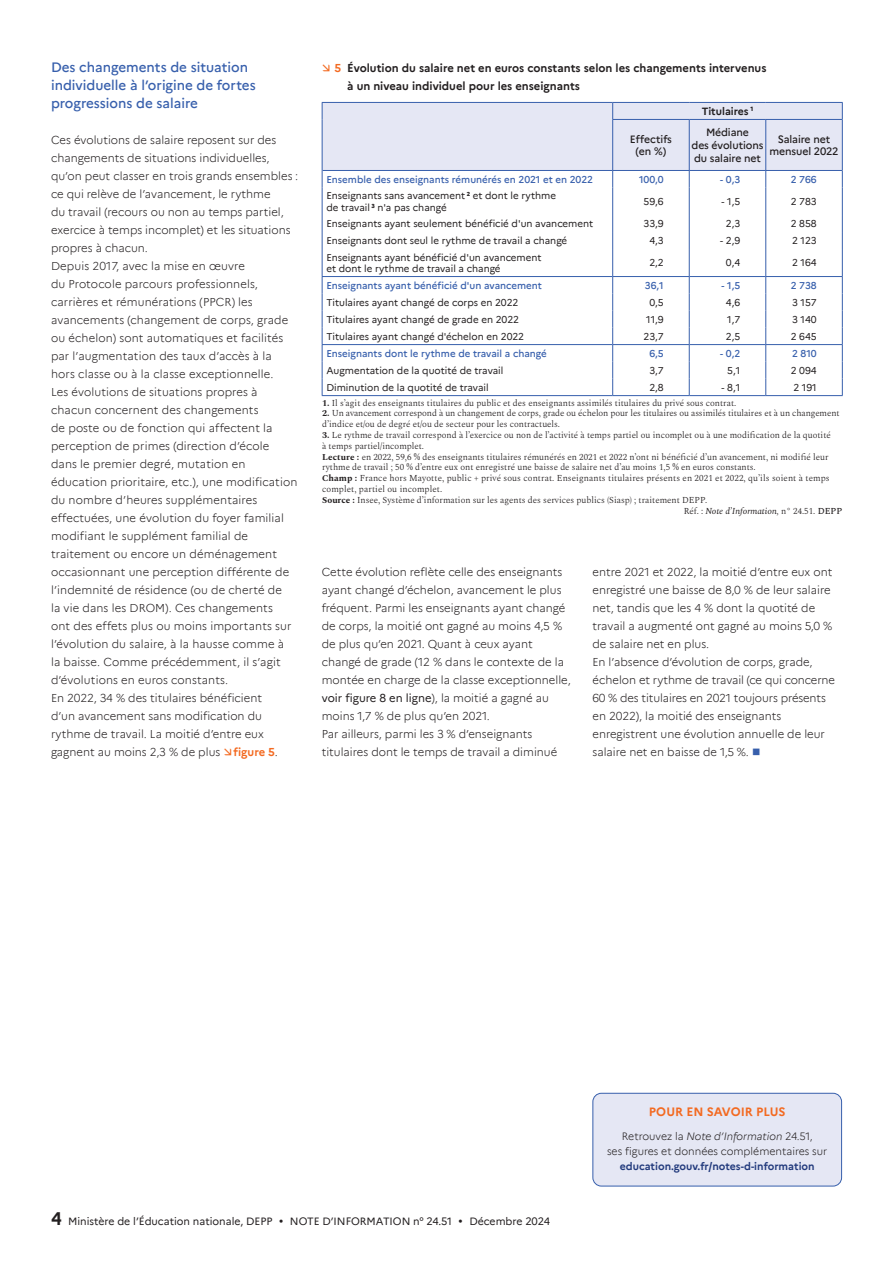
<style>
.page{position:relative;width:893px;height:1263px;background:#fff}
.page>*{position:absolute;margin:0;border:0;box-sizing:border-box;transform-origin:0 0}
.t1{font:500 13.5px/18px "Marianne";color:#375fac}
.t2{font:700 12px "Marianne";color:#f36a21}
.t3{font:300 11.25px/18px "Marianne";color:#231f20}
.t4{font:700 11.25px/18px "Marianne";color:#231f20}
.t5{font:700 11.25px "Marianne";color:#f36a21}
.t6{font:10.5px "Marianne";color:#231f20}
.t7{font:300 10.5px/15px "Marianne";color:#231f20;text-align:center}
.t8{font:500 10.5px/12.6px "Marianne";letter-spacing:-.01em;color:#231f20;text-align:center}
.t9{font:700 10.5px "Marianne";color:#233b7d}
.t10{font:700 10.5px "Marianne";color:#231f20}
.t11{font:9.75px/11.7px "Marianne";color:#231f20}
.t12{font:500 9.75px "Marianne";color:#375fac}
.t13{font:300 9px/10.8px "Spectral";color:#231f20}
.t14{font:italic 9px "Spectral";color:#231f20}
.s1{font-weight:700;color:#f36a21}
.s2{font-weight:700}
.s3{font-weight:300;font-style:normal}
.s4{font-weight:500;font-style:normal}
.s5{font-weight:400}
.s6{color:#375fac}
.s7{font-style:italic}
.s8{font-weight:700;font-size:18px}
</style>
<div class="page">
<div style="left:593px;top:1093px;width:249px;height:93px;background:#e5e7f4;border-radius:9px"></div>
<div style="left:592px;top:1093px;width:250px;height:93px;border:1px solid #375fac;border-radius:9px"></div>
<hr style="left:322px;top:395px;width:291px;height:1px;background:#375fac">
<hr style="left:613px;top:395px;width:76px;height:1px;background:#375fac">
<hr style="left:689px;top:395px;width:77px;height:1px;background:#375fac">
<hr style="left:766px;top:395px;width:77px;height:1px;background:#375fac">
<svg style="left:322px;top:102px;width:521px;height:293px"></svg>
<hr style="left:322px;top:276px;width:291px;height:1px;background:#375fac">
<hr style="left:613px;top:276px;width:76px;height:1px;background:#375fac">
<hr style="left:689px;top:276px;width:77px;height:1px;background:#375fac">
<hr style="left:766px;top:276px;width:77px;height:1px;background:#375fac">
<hr style="left:322px;top:344px;width:291px;height:1px;background:#375fac">
<hr style="left:613px;top:344px;width:76px;height:1px;background:#375fac">
<hr style="left:689px;top:344px;width:77px;height:1px;background:#375fac">
<hr style="left:766px;top:344px;width:77px;height:1px;background:#375fac">
<p class="t1" style="left:51px;top:60px;width:206px">Des changements de situation individuelle à l’origine de fortes progressions de salaire</p>
<p class="t3" style="left:51px;top:131px;width:249px">Ces évolutions de salaire reposent sur des changements de situations individuelles, qu’on peut classer en trois grands ensembles : ce qui relève de l’avancement, le rythme<br>du travail (recours ou non au temps partiel, exercice à temps incomplet) et les situations propres à chacun.<br>Depuis 2017, avec la mise en œuvre<br>du Protocole parcours professionnels, carrières et rémunérations (PPCR) les avancements (changement de corps, grade ou échelon) sont automatiques et facilités par l’augmentation des taux d’accès à la hors classe ou à la classe exceptionnelle.<br>Les évolutions de situations propres à chacun concernent des changements<br>de poste ou de fonction qui affectent la perception de primes (direction d’école dans le premier degré, mutation en éducation prioritaire, etc.), une modification du nombre d’heures supplémentaires effectuées, une évolution du foyer familial modifiant le supplément familial de traitement ou encore un déménagement occasionnant une perception différente de l’indemnité de résidence (ou de cherté de<br>la vie dans les DROM). Ces changements<br>ont des effets plus ou moins importants sur l’évolution du salaire, à la hausse comme à<br>la baisse. Comme précédemment, il s’agit d’évolutions en euros constants.<br>En 2022, 34 % des titulaires bénéficient<br>d’un avancement sans modification du rythme de travail. La moitié d’entre eux gagnent au moins 2,3 % de plus <span class="s1">figure 5</span>.</p>
<p class="t4" style="left:347px;top:59px;width:421px">Évolution du salaire net en euros constants selon les changements intervenus à un niveau individuel pour les enseignants</p>
<p class="t5" style="left:334px;top:62px;width:8px">5</p>
<p class="t10" style="left:702px;top:105px;width:53px">Titulaires <sup>1</sup></p>
<p class="t8" style="left:630px;top:134px;width:44px">Effectifs (en %)</p>
<p class="t8" style="left:692px;top:127px;width:73px">Médiane<br>des évolutions du salaire net</p>
<p class="t8" style="left:769px;top:134px;width:71px">Salaire net mensuel 2022</p>
<p class="t12" style="left:326px;top:175px;width:268px">Ensemble des enseignants rémunérés en 2021 et en 2022</p>
<p class="t12" style="left:639px;top:175px;width:26px">100,0</p>
<p class="t12" style="left:720px;top:175px;width:21px">- 0,3</p>
<p class="t12" style="left:791px;top:175px;width:28px">2 766</p>
<p class="t11" style="left:326px;top:190px;width:231px">Enseignants sans avancement <sup>2</sup> et dont le rythme de travail <sup>3</sup> n'a pas changé</p>
<p class="t11" style="left:643px;top:196px;width:22px">59,6</p>
<p class="t11" style="left:722px;top:196px;width:20px">- 1,5</p>
<p class="t11" style="left:791px;top:196px;width:28px">2 783</p>
<p class="t11" style="left:326px;top:218px;width:268px">Enseignants ayant seulement bénéficié d'un avancement</p>
<p class="t11" style="left:643px;top:218px;width:22px">33,9</p>
<p class="t11" style="left:726px;top:218px;width:16px">2,3</p>
<p class="t11" style="left:791px;top:218px;width:28px">2 858</p>
<p class="t11" style="left:326px;top:235px;width:242px">Enseignants dont seul le rythme de travail a changé</p>
<p class="t11" style="left:649px;top:235px;width:16px">4,3</p>
<p class="t11" style="left:720px;top:235px;width:21px">- 2,9</p>
<p class="t11" style="left:792px;top:235px;width:26px">2 123</p>
<p class="t11" style="left:326px;top:252px;width:217px">Enseignants ayant bénéficié d'un avancement et dont le rythme de travail a changé</p>
<p class="t11" style="left:649px;top:257px;width:16px">2,2</p>
<p class="t11" style="left:726px;top:257px;width:16px">0,4</p>
<p class="t11" style="left:792px;top:257px;width:26px">2 164</p>
<p class="t12" style="left:326px;top:281px;width:217px">Enseignants ayant bénéficié d'un avancement</p>
<p class="t12" style="left:645px;top:281px;width:20px">36,1</p>
<p class="t12" style="left:722px;top:281px;width:20px">- 1,5</p>
<p class="t12" style="left:791px;top:281px;width:28px">2 738</p>
<p class="t11" style="left:326px;top:297px;width:193px">Titulaires ayant changé de corps en 2022</p>
<p class="t11" style="left:649px;top:297px;width:16px">0,5</p>
<p class="t11" style="left:726px;top:297px;width:16px">4,6</p>
<p class="t11" style="left:792px;top:297px;width:26px">3 157</p>
<p class="t11" style="left:326px;top:314px;width:194px">Titulaires ayant changé de grade en 2022</p>
<p class="t11" style="left:646px;top:314px;width:19px">11,9</p>
<p class="t11" style="left:727px;top:314px;width:14px">1,7</p>
<p class="t11" style="left:792px;top:314px;width:26px">3 140</p>
<p class="t11" style="left:326px;top:331px;width:199px">Titulaires ayant changé d'échelon en 2022</p>
<p class="t11" style="left:643px;top:331px;width:22px">23,7</p>
<p class="t11" style="left:726px;top:331px;width:16px">2,5</p>
<p class="t11" style="left:791px;top:331px;width:28px">2 645</p>
<p class="t12" style="left:326px;top:349px;width:222px">Enseignants dont le rythme de travail a changé</p>
<p class="t12" style="left:649px;top:349px;width:16px">6,5</p>
<p class="t12" style="left:720px;top:349px;width:21px">- 0,2</p>
<p class="t12" style="left:792px;top:349px;width:26px">2 810</p>
<p class="t11" style="left:326px;top:365px;width:179px">Augmentation de la quotité de travail</p>
<p class="t11" style="left:649px;top:365px;width:16px">3,7</p>
<p class="t11" style="left:727px;top:365px;width:14px">5,1</p>
<p class="t11" style="left:791px;top:365px;width:28px">2 094</p>
<p class="t11" style="left:326px;top:382px;width:164px">Diminution de la quotité de travail</p>
<p class="t11" style="left:649px;top:382px;width:16px">2,8</p>
<p class="t11" style="left:722px;top:382px;width:20px">- 8,1</p>
<p class="t11" style="left:793px;top:382px;width:25px">2 191</p>
<p class="t13" style="left:322px;top:396px;width:416px"><span class="s2">1.</span> Il s’agit des enseignants titulaires du public et des enseignants assimilés titulaires du privé sous contrat.</p>
<p class="t13" style="left:322px;top:409px;width:519px"><span class="s2">2.</span> Un avancement correspond à un changement de corps, grade ou échelon pour les titulaires ou assimilés titulaires et à un changement d’indice et/ou de degré et/ou de secteur pour les contractuels.</p>
<p class="t13" style="left:322px;top:429px;width:510px"><span class="s2">3.</span> Le rythme de travail correspond à l’exercice ou non de l’activité à temps partiel ou incomplet ou à une modification de la quotité</p>
<p class="t13" style="left:322px;top:440px;width:103px">à temps partiel/incomplet.</p>
<p class="t13" style="left:322px;top:450px;width:508px"><span class="s2">Lecture :</span> en 2022, 59,6 % des enseignants titulaires rémunérés en 2021 et 2022 n’ont ni bénéficié d’un avancement, ni modifié leur</p>
<p class="t13" style="left:322px;top:461px;width:435px">rythme de travail ; 50 % d’entre eux ont enregistré une baisse de salaire net d’au moins 1,5 % en euros constants.</p>
<p class="t13" style="left:322px;top:472px;width:509px"><span class="s2">Champ :</span> France hors Mayotte, public + privé sous contrat. Enseignants titulaires présents en 2021 et 2022, qu’ils soient à temps</p>
<p class="t13" style="left:322px;top:483px;width:122px">complet, partiel ou incomplet.</p>
<p class="t13" style="left:322px;top:494px;width:387px"><span class="s2">Source :</span> Insee, Système d’information sur les agents des services publics (Siasp) ; traitement DEPP.</p>
<p class="t14" style="left:684px;top:507px;width:160px"><span class="s3">Réf. :</span> Note d’Information, <span class="s3">n° 24.51.</span> <span class="s4">DEPP</span></p>
<p class="t3" style="left:322px;top:563px;width:251px">Cette évolution reflète celle des enseignants ayant changé d’échelon, avancement le plus fréquent. Parmi les enseignants ayant changé de corps, la moitié ont gagné au moins 4,5 % de plus qu’en 2021. Quant à ceux ayant changé de grade (12 % dans le contexte de la montée en charge de la classe exceptionnelle, <span class="s5">voir figure 8 en ligne</span>), la moitié a gagné au moins 1,7 % de plus qu’en 2021.<br>Par ailleurs, parmi les 3 % d’enseignants titulaires dont le temps de travail a diminué</p>
<p class="t3" style="left:592px;top:563px;width:244px">entre 2021 et 2022, la moitié d’entre eux ont enregistré une baisse de 8,0 % de leur salaire net, tandis que les 4 % dont la quotité de travail a augmenté ont gagné au moins 5,0 % de salaire net en plus.<br>En l’absence d’évolution de corps, grade, échelon et rythme de travail (ce qui concerne 60 % des titulaires en 2021 toujours présents en 2022), la moitié des enseignants enregistrent une évolution annuelle de leur salaire net en baisse de 1,5 %. <span class="s6">■</span></p>
<p class="t2" style="left:649px;top:1105px;width:138px">POUR EN SAVOIR PLUS</p>
<p class="t7" style="left:607px;top:1129px;width:222px">Retrouvez la <span class="s7">Note d’Information</span> 24.51,<br>ses figures et données complémentaires sur</p>
<p class="t9" style="left:620px;top:1160px;width:196px">education.gouv.fr/notes-d-information</p>
<p class="t6" style="left:51px;top:1216px;width:500px"><span class="s8">4</span> Ministère de l’Éducation nationale, DEPP • NOTE D’INFORMATION n° 24.51 • Décembre 2024</p>
</div>
